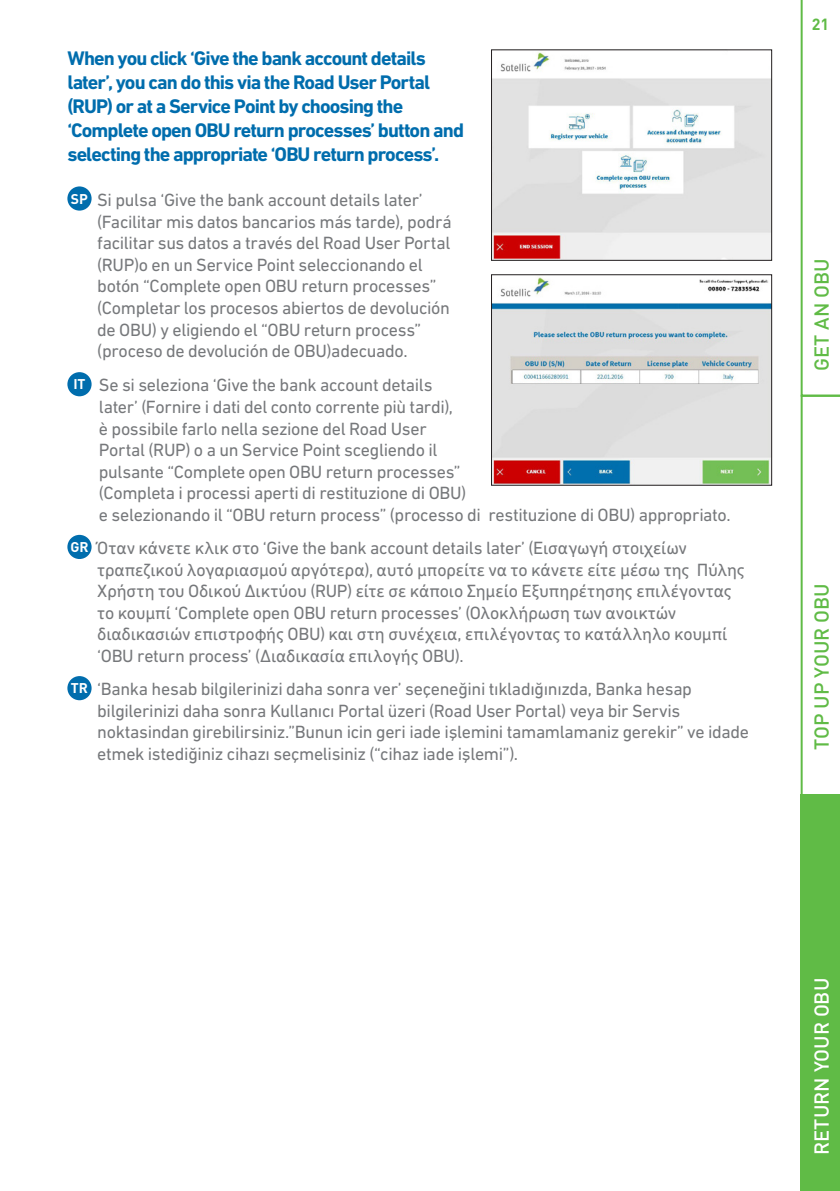
<style>
.page{position:relative;width:840px;height:1191px;background:#fff}
.page>*{position:absolute;margin:0;border:0;box-sizing:border-box;transform-origin:0 0}
.tussen_lijn{font:700 20px/24px "DIN Next W1 G";letter-spacing:-.045em;color:#006dad}
.t1{font:500 20px "DIN";color:#60bb46}
.t2{font:500 20px "DIN";color:#fff}
.geen_tussen_lijn{font:18px/21.6px "DIN Next W1 G";letter-spacing:-.02em;color:#76787b}
.t3{font:700 16px "DIN";color:#60bb46}
.t4{font:700 14px "DIN";color:#fff}
</style>
<div class="page">
<svg style="left:800px;top:0;width:39px;height:794px"></svg>
<div style="left:800px;top:794px;width:39px;height:397px;background:#60bb46"></div>
<div style="left:67px;top:186px;width:24px;height:25px;background:#006dad;border-radius:50%"></div>
<div style="left:67px;top:372px;width:24px;height:24px;background:#006dad;border-radius:50%"></div>
<div style="left:67px;top:535px;width:24px;height:24px;background:#006dad;border-radius:50%"></div>
<div style="left:67px;top:676px;width:24px;height:24px;background:#006dad;border-radius:50%"></div>
<img style="left:493px;top:52px;width:276px;height:206px">
<img style="left:493px;top:277px;width:276px;height:206px">
<div style="left:491px;top:274px;width:280px;height:211px;border:1px solid #231f20"></div>
<p class="tussen_lijn" style="left:67px;top:46px;width:398px">When you click ‘Give the bank account details later’, you can do this via the Road User Portal (RUP) or at a Service Point by choosing the ‘Complete open OBU return processes’ button and selecting the appropriate ‘OBU return process’.</p>
<p class="t4" style="left:71px;top:189px;width:19px">SP</p>
<p class="geen_tussen_lijn" style="left:97px;top:189px;width:356px">Si pulsa ‘Give the bank account details later’ (Facilitar mis datos bancarios más tarde), podrá facilitar sus datos a través del Road User Portal (RUP)o en un Service Point seleccionando el botón “Complete open OBU return processes” (Completar los procesos abiertos de devolución de OBU) y eligiendo el “OBU return process” (proceso de devolución de OBU)adecuado.</p>
<p class="t4" style="left:73px;top:375px;width:14px">IT</p>
<p class="geen_tussen_lijn" style="left:99px;top:374px;width:633px">Se si seleziona ‘Give the bank account details<br>later’ (Fornire i dati del conto corrente più tardi),<br>è possibile farlo nella sezione del Road User<br>Portal (RUP) o a un Service Point scegliendo il<br>pulsante “Complete open OBU return processes”<br>(Completa i processi aperti di restituzione di OBU)<br>e selezionando il “OBU return process” (processo di restituzione di OBU) appropriato.</p>
<p class="t4" style="left:70px;top:538px;width:20px">GR</p>
<p class="geen_tussen_lijn" style="left:97px;top:537px;width:649px">Όταν κάνετε κλικ στο ‘Give the bank account details later’ (Εισαγωγή στοιχείων τραπεζικού λογαριασμού αργότερα), αυτό μπορείτε να το κάνετε είτε μέσω της Πύλης Χρήστη του Οδικού Δικτύου (RUP) είτε σε κάποιο Σημείο Εξυπηρέτησης επιλέγοντας το κουμπί ‘Complete open OBU return processes’ (Ολοκλήρωση των ανοικτών διαδικασιών επιστροφής OBU) και στη συνέχεια, επιλέγοντας το κατάλληλο κουμπί ‘OBU return process’ (Διαδικασία επιλογής OBU).</p>
<p class="t4" style="left:71px;top:679px;width:19px">TR</p>
<p class="geen_tussen_lijn" style="left:97px;top:678px;width:653px">‘Banka hesab bilgilerinizi daha sonra ver’ seçeneğini tıkladığınızda, Banka hesap bilgilerinizi daha sonra Kullanıcı Portal üzeri (Road User Portal) veya bir Servis noktasindan girebilirsiniz.”Bunun icin geri iade işlemini tamamlamaniz gerekir” ve idade etmek istediğiniz cihazı seçmelisiniz (“cihaz iade işlemi”).</p>
<p class="t3" style="left:811px;top:14px;width:19px">21</p>
<p class="t1" style="left:808px;top:371px;width:114px;rotate:-90deg">GET AN OBU</p>
<p class="t1" style="left:808px;top:750px;width:168px;rotate:-90deg">TOP UP YOUR OBU</p>
<p class="t2" style="left:808px;top:1154px;width:178px;rotate:-90deg">RETURN YOUR OBU</p>
</div>
